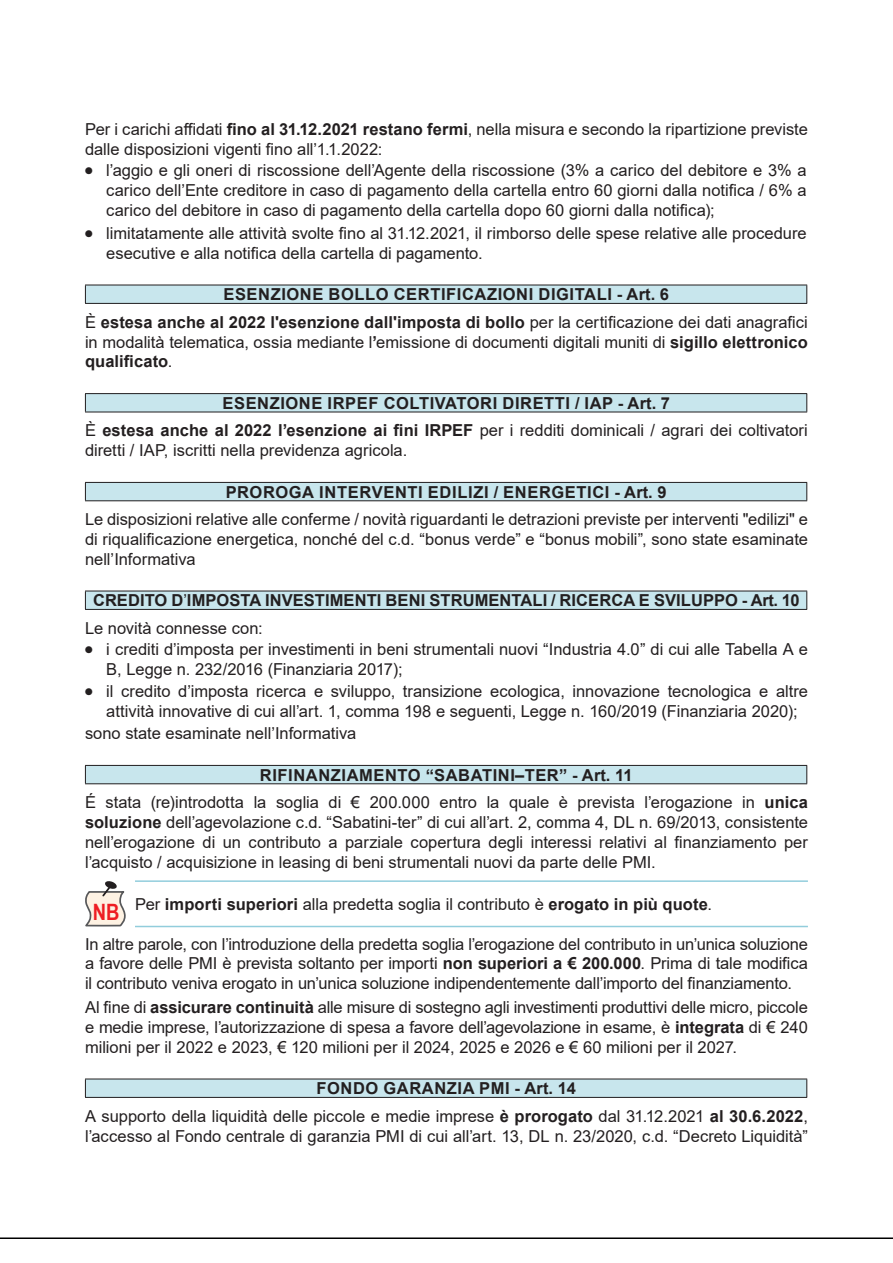
<style>
.page{position:relative;width:893px;height:1263px;background:#fff}
.page>*{position:absolute;margin:0;border:0;box-sizing:border-box;transform-origin:0 0}
.t1{font:16.5px/19.8px "Arial";color:#231f20}
.t2{font:700 16.5px/27.6px "Arial";letter-spacing:.01em;color:#231f20;text-align:center}
.t3{font:700 16.5px/27.6px "Arial";letter-spacing:.035em;color:#231f20;text-align:center}
.t4{font:700 16.5px "Arial";letter-spacing:.04em;color:#231f20}
.s1{font-weight:700}
.s2{font-weight:400}
.s3{font-family:"Arial Narrow";font-weight:700;font-size:22.5px;color:#ee1d23}
</style>
<div class="page">
<div style="left:85px;top:285px;width:722px;height:18px;background:#c8e6ed"></div>
<hr style="left:85px;top:285px;width:722px;height:1px;background:#231f20">
<svg style="left:85px;top:285px;width:1px;height:18px"></svg>
<svg style="left:806px;top:285px;width:1px;height:18px"></svg>
<hr style="left:85px;top:303px;width:722px;height:1px;background:#231f20">
<div style="left:85px;top:394px;width:722px;height:18px;background:#c8e6ed"></div>
<hr style="left:85px;top:393px;width:722px;height:1px;background:#231f20">
<svg style="left:85px;top:394px;width:1px;height:18px"></svg>
<svg style="left:806px;top:394px;width:1px;height:18px"></svg>
<hr style="left:85px;top:412px;width:722px;height:1px;background:#231f20">
<div style="left:85px;top:482px;width:722px;height:19px;background:#c8e6ed"></div>
<hr style="left:85px;top:482px;width:722px;height:1px;background:#231f20">
<svg style="left:85px;top:483px;width:1px;height:17px"></svg>
<svg style="left:806px;top:483px;width:1px;height:17px"></svg>
<hr style="left:85px;top:500px;width:722px;height:1px;background:#231f20">
<div style="left:85px;top:591px;width:722px;height:18px;background:#c8e6ed"></div>
<hr style="left:85px;top:591px;width:722px;height:1px;background:#231f20">
<svg style="left:85px;top:591px;width:1px;height:18px"></svg>
<svg style="left:806px;top:591px;width:1px;height:18px"></svg>
<hr style="left:85px;top:609px;width:722px;height:1px;background:#231f20">
<div style="left:85px;top:765px;width:722px;height:19px;background:#c8e6ed"></div>
<hr style="left:85px;top:765px;width:722px;height:1px;background:#231f20">
<svg style="left:85px;top:766px;width:1px;height:17px"></svg>
<svg style="left:806px;top:766px;width:1px;height:17px"></svg>
<hr style="left:85px;top:783px;width:722px;height:1px;background:#231f20">
<hr style="left:135px;top:880px;width:673px;height:2px;background:#92cddc">
<hr style="left:135px;top:926px;width:673px;height:1px;background:#92cddc">
<svg style="left:85px;top:881px;width:41px;height:46px"></svg>
<div style="left:85px;top:1079px;width:722px;height:18px;background:#c8e6ed"></div>
<hr style="left:85px;top:1078px;width:722px;height:1px;background:#231f20">
<svg style="left:85px;top:1079px;width:1px;height:18px"></svg>
<svg style="left:806px;top:1079px;width:1px;height:18px"></svg>
<hr style="left:85px;top:1097px;width:722px;height:1px;background:#231f20">
<hr style="left:0;top:1237px;width:893px;height:2px;background:#000">
<p class="t1" style="left:85px;top:120px;width:724px">Per i carichi affidati <span class="s1">fino al 31.12.2021 restano fermi</span>, nella misura e secondo la ripartizione previste dalle disposizioni vigenti fino all’1.1.2022:</p>
<p class="t1" style="left:106px;top:160px;width:702px;text-align:justify">l’aggio e gli oneri di riscossione dell’Agente della riscossione (3% a carico del debitore e 3% a carico dell’Ente creditore in caso di pagamento della cartella entro 60 giorni dalla notifica / 6% a carico del debitore in caso di pagamento della cartella dopo 60 giorni dalla notifica);</p>
<p class="t1" style="left:106px;top:223px;width:702px">limitatamente alle attività svolte fino al 31.12.2021, il rimborso delle spese relative alle procedure esecutive e alla notifica della cartella di pagamento.</p>
<p class="t2" style="left:85px;top:281px;width:724px">ESENZIONE BOLLO CERTIFICAZIONI DIGITALI - Art. 6<br><span class="s2">È</span> estesa anche al 2022 l'esenzione dall'imposta di bollo <span class="s2">per la certificazione dei dati anagrafici</span></p>
<p class="t1" style="left:85px;top:332px;width:724px">in modalità telematica, ossia mediante l<span class="s1">’</span>emissione di documenti digitali muniti di <span class="s1">sigillo elettronico qualificato</span>.</p>
<p class="t3" style="left:85px;top:389px;width:724px">ESENZIONE IRPEF COLTIVATORI DIRETTI / IAP - Art. 7<br><span class="s2">È</span> estesa anche al 2022 l’esenzione ai fini IRPEF <span class="s2">per i redditi dominicali / agrari dei coltivatori</span></p>
<p class="t1" style="left:85px;top:440px;width:324px">diretti / IAP, iscritti nella previdenza agricola.</p>
<p class="t4" style="left:226px;top:480px;width:442px">PROROGA INTERVENTI EDILIZI / ENERGETICI - Art. 9</p>
<p class="t1" style="left:85px;top:509px;width:724px;text-align:justify">Le disposizioni relative alle conferme / novità riguardanti le detrazioni previste per interventi "edilizi" e di riqualificazione energetica, nonché del c.d. “bonus verde” e “bonus mobili”, sono state esaminate nell’Informativa</p>
<p class="t2" style="left:85px;top:587px;width:716px;text-align:left;text-indent:8px">CREDITO D<span class="s2">’</span>IMPOSTA INVESTIMENTI BENI STRUMENTALI / RICERCA E SVILUPPO - Art. 10<br><span class="s2">Le novità connesse con:</span></p>
<p class="t1" style="left:106px;top:639px;width:703px">i crediti d’imposta per investimenti in beni strumentali nuovi “Industria 4.0” di cui alle Tabella A e<br>B, Legge n. 232/2016 (Finanziaria 2017);</p>
<p class="t1" style="left:106px;top:681px;width:703px">il credito d’imposta ricerca e sviluppo, transizione ecologica, innovazione tecnologica e altre attività innovative di cui all’art. 1, comma 198 e seguenti, Legge n. 160/2019 (Finanziaria 2020);</p>
<p class="t1" style="left:85px;top:723px;width:273px">sono state esaminate nell’Informativa</p>
<p class="t1" style="left:85px;top:761px;width:724px;line-height:27.6px;text-align:center"><span class="s1">RIFINANZIAMENTO “SABATINI–TER” - Art. 11<br></span>É stata (re)introdotta la soglia di € 200.000 entro la quale è prevista l’erogazione in <span class="s1">unica</span></p>
<p class="t1" style="left:85px;top:812px;width:724px;text-align:justify"><span class="s1">soluzione</span> dell’agevolazione c.d. “Sabatini-ter” di cui all’art. 2, comma 4, DL n. 69/2013, consistente nell’erogazione di un contributo a parziale copertura degli interessi relativi al finanziamento per l’acquisto / acquisizione in leasing di beni strumentali nuovi da parte delle PMI.</p>
<p class="t1" style="left:93px;top:894px;width:621px"><span class="s3">NB</span> Per <span class="s1">importi superiori</span> alla predetta soglia il contributo è <span class="s1">erogato in più quote</span>.</p>
<p class="t1" style="left:85px;top:934px;width:724px;text-align:justify">In altre parole, con l’introduzione della predetta soglia l’erogazione del contributo in un’unica soluzione a favore delle PMI è prevista soltanto per importi <span class="s1">non superiori a € 200.000</span>. Prima di tale modifica il contributo veniva erogato in un’unica soluzione indipendentemente dall’importo del finanziamento.</p>
<p class="t1" style="left:85px;top:997px;width:724px;text-align:justify">Al fine di <span class="s1">assicurare continuità</span> alle misure di sostegno agli investimenti produttivi delle micro, piccole e medie imprese, l’autorizzazione di spesa a favore dell’agevolazione in esame, è <span class="s1">integrata</span> di € 240 milioni per il 2022 e 2023, € 120 milioni per il 2024, 2025 e 2026 e € 60 milioni per il 2027.</p>
<p class="t1" style="left:85px;top:1074px;width:724px;line-height:27.6px;text-align:center"><span class="s1">FONDO GARANZIA PMI - Art. 14<br></span>A supporto della liquidità delle piccole e medie imprese <span class="s1">è prorogato</span> dal 31.12.2021 <span class="s1">al 30.6.2022</span>,</p>
<p class="t1" style="left:85px;top:1126px;width:724px">l’accesso al Fondo centrale di garanzia PMI di cui all’art. 13, DL n. 23/2020, c.d. “Decreto Liquidità”</p>
</div>
